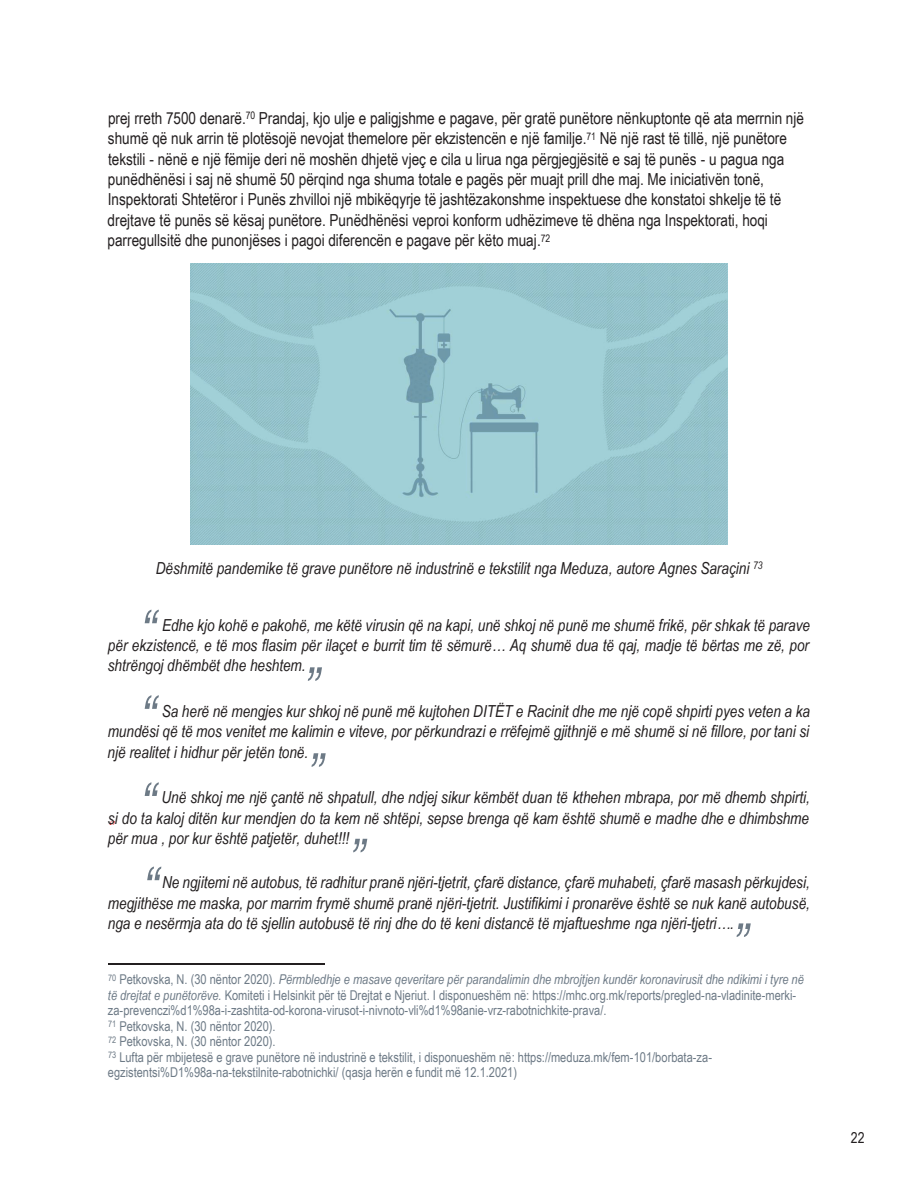
<style>
.page{position:relative;width:918px;height:1188px;background:#fff}
.page>*{position:absolute;margin:0;border:0;box-sizing:border-box;transform-origin:0 0}
.t1{font:italic 16.5px/20.4px "Arial Narrow";color:#231f20;text-align:justify}
.t2{font:16.5px/20.4px "Arial Narrow";color:#231f20}
.t3{font:italic 16.5px "Arial Narrow";color:#ee1f23}
.t4{font:15px "Arial Narrow";color:#231f20}
.t5{font:13.5px/15.5px "Arial Narrow";color:#6d7a86}
.s1{font-style:italic}
</style>
<div class="page">
<hr style="left:108px;top:963px;width:216px;height:1px;background:#231f20">
<img style="left:191px;top:263px;width:536px;height:282px">
<svg style="left:308px;top:667px;width:14px;height:14px"></svg>
<svg style="left:145px;top:610px;width:14px;height:13px"></svg>
<svg style="left:353px;top:839px;width:14px;height:13px"></svg>
<svg style="left:311px;top:753px;width:15px;height:14px"></svg>
<svg style="left:145px;top:695px;width:14px;height:14px"></svg>
<svg style="left:145px;top:782px;width:14px;height:14px"></svg>
<svg style="left:737px;top:923px;width:14px;height:14px"></svg>
<svg style="left:147px;top:867px;width:14px;height:13px"></svg>
<p class="t2" style="left:108px;top:107px;width:698px">prej rreth 7500 denarë.<sup>70</sup> Prandaj, kjo ulje e paligjshme e pagave, për gratë punëtore nënkuptonte që ata merrnin një shumë që nuk arrin të plotësojë nevojat themelore për ekzistencën e një familje.<sup>71</sup> Në një rast të tillë, një punëtore tekstili - nënë e një fëmije deri në moshën dhjetë vjeç e cila u lirua nga përgjegjësitë e saj të punës - u pagua nga punëdhënësi i saj në shumë 50 përqind nga shuma totale e pagës për muajt prill dhe maj. Me iniciativën tonë, Inspektorati Shtetëror i Punës zhvilloi një mbikëqyrje të jashtëzakonshme inspektuese dhe konstatoi shkelje të të drejtave të punës së kësaj punëtore. Punëdhënësi veproi konform udhëzimeve të dhëna nga Inspektorati, hoqi parregullsitë dhe punonjëses i pagoi diferencën e pagave për këto muaj.<sup>72</sup></p>
<p class="t1" style="left:156px;top:557px;width:608px">Dëshmitë pandemike të grave punëtore në industrinë e tekstilit nga Meduza, autore Agnes Saraçini <sup>73</sup></p>
<p class="t1" style="left:108px;top:614px;width:704px;text-indent:54px">Edhe kjo kohë e pakohë, me këtë virusin që na kapi, unë shkoj në punë me shumë frikë, për shkak të parave për ekzistencë, e të mos flasim për ilaçet e burrit tim të sëmurë… Aq shumë dua të qaj, madje të bërtas me zë, por shtrëngoj dhëmbët dhe heshtem.</p>
<p class="t1" style="left:108px;top:701px;width:704px;text-indent:54px">Sa herë në mengjes kur shkoj në punë më kujtohen DITËT e Racinit dhe me një copë shpirti pyes veten a ka mundësi që të mos venitet me kalimin e viteve, por përkundrazi e rrëfejmë gjithnjë e më shumë si në fillore, por tani si një realitet i hidhur për jetën tonë.</p>
<p class="t1" style="left:108px;top:787px;width:704px;text-indent:54px">Unë shkoj me një çantë në shpatull, dhe ndjej sikur këmbët duan të kthehen mbrapa, por më dhemb shpirti, si do ta kaloj ditën kur mendjen do ta kem në shtëpi, sepse brenga që kam është shumë e madhe dhe e dhimbshme për mua , por kur është patjetër, duhet!!!</p>
<p class="t3" style="left:108px;top:816px;width:8px">‘’</p>
<p class="t1" style="left:108px;top:872px;width:704px;text-indent:54px">Ne ngjitemi në autobus, të radhitur pranë njëri-tjetrit, çfarë distance, çfarë muhabeti, çfarë masash përkujdesi, megjithëse me maska, por marrim frymë shumë pranë njëri-tjetrit. Justifikimi i pronarëve është se nuk kanë autobusë, nga e nesërmja ata do të sjellin autobusë të rinj dhe do të keni distancë të mjaftueshme nga njëri-tjetri….</p>
<p class="t5" style="left:108px;top:971px;width:698px"><sup>70</sup> Petkovska, N. (30 nëntor 2020). <span class="s1">Përmbledhje e masave qeveritare për parandalimin dhe mbrojtjen kundër koronavirusit dhe ndikimi i tyre në të drejtat e punëtorëve.</span> Komiteti i Helsinkit për të Drejtat e Njeriut. I disponueshëm në: https://mhc.org.mk/reports/pregled-na-vladinite-merki&shy;za-prevenczi%d1%98a-i-zashtita-od-korona-virusot-i-nivnoto-vli%d1%98anie-vrz-rabotnichkite-prava/.<br><sup>71</sup> Petkovska, N. (30 nëntor 2020).<br><sup>72</sup> Petkovska, N. (30 nëntor 2020).<br><sup>73</sup> Lufta për mbijetesë e grave punëtore në industrinë e tekstilit, i disponueshëm në: https://meduza.mk/fem-101/borbata-za&shy;egzistentsi%D1%98a-na-tekstilnite-rabotnichki/ (qasja herën e fundit më 12.1.2021)</p>
<p class="t4" style="left:851px;top:1126px;width:15px">22</p>
</div>
